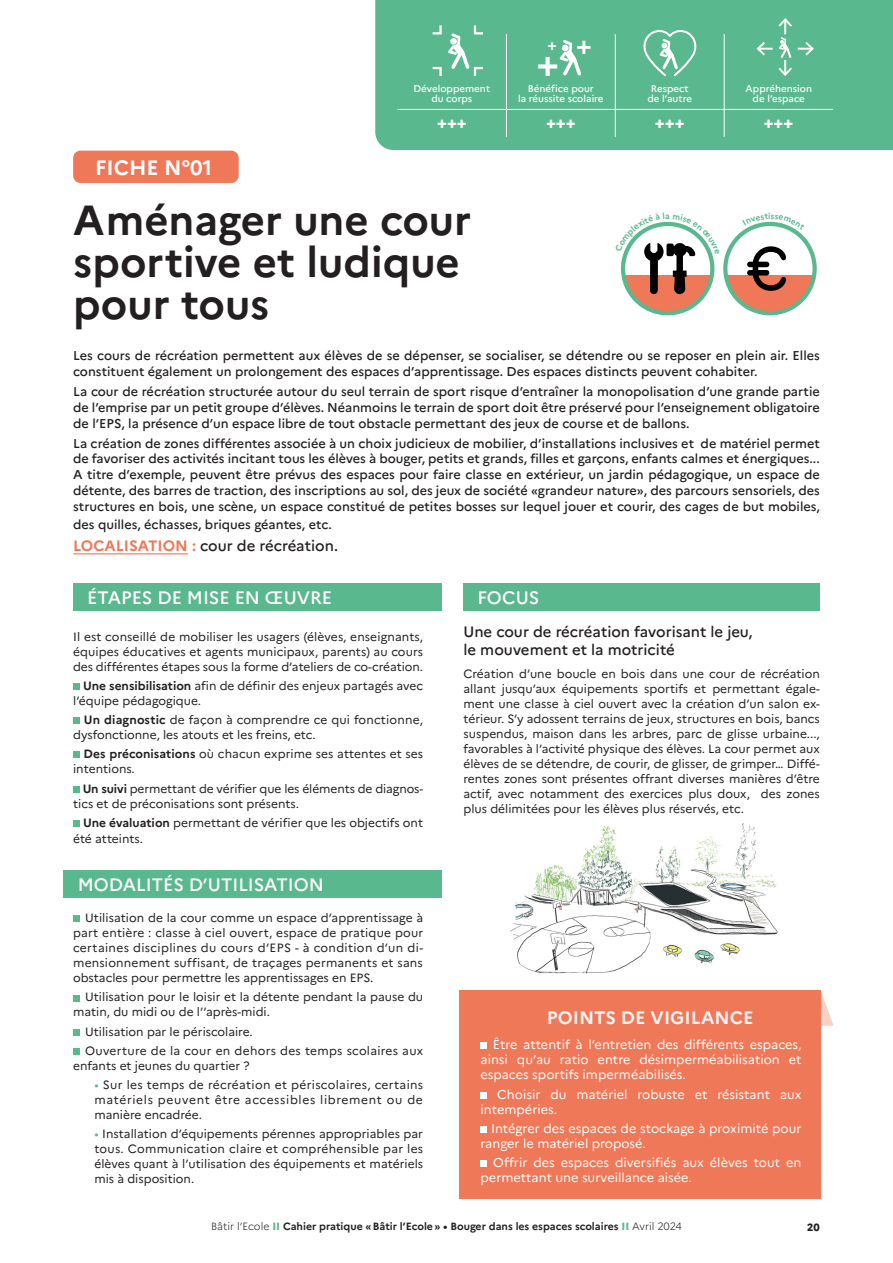
<style>
.page{position:relative;width:893px;height:1263px;background:#fff}
.page>*{position:absolute;margin:0;border:0;box-sizing:border-box;transform-origin:0 0}
.t1{font:700 42px/42px "Marianne";color:#231f20}
.t2{font:700 37.8px "Marianne";color:#fff}
.t3{font:700 26.25px "Marianne";color:#fff}
.t4{font:700 20.7px "Marianne";color:#fff}
.t5{font:500 18px "Marianne";color:#fff}
.t6{font:700 18px "Marianne";color:#f3f3f3}
.t7{font:800 16.5px "Marianne";color:#fff}
.t8{font:700 15.75px "Marianne";color:#fff}
.t9{font:500 15px/18px "Marianne";color:#231f20}
.t10{font:500 12.75px/15.8px "Marianne";color:#231f20;text-align:justify}
.t11{font:12.75px/15px "Marianne";color:#fff}
.t12{font:12px/15px "Marianne";color:#231f20}
.t13{font:12px/15px "Marianne";letter-spacing:.02em;color:#231f20}
.t14{font:700 10.5px "Marianne";color:#231f20}
.t15{font:800 10.5px "Marianne";color:#231f20}
.t16{font:500 9.75px/9.8px "Marianne";color:#fff;text-align:center}
.s1{font-weight:700;color:#ee7857}
.s2{font-weight:700}
.s3{color:#5ab88f}
.s4{font-weight:300}
.s5{font-weight:800;color:#5ab88f}
</style>
<div class="page">
<img style="left:510px;top:823px;width:268px;height:151px">
<div style="left:375px;top:0;width:518px;height:150px;background:#5ab88f"></div>
<div style="left:73px;top:151px;width:166px;height:32px;background:#ee7857;border-radius:7px"></div>
<hr style="left:506px;top:34px;width:1px;height:75px;background:#fff">
<hr style="left:615px;top:34px;width:1px;height:75px;background:#fff">
<hr style="left:724px;top:34px;width:1px;height:75px;background:#fff">
<hr style="left:398px;top:109px;width:108px;height:1px;background:#fff">
<hr style="left:506px;top:109px;width:109px;height:1px;background:#fff">
<svg style="left:506px;top:110px;width:1px;height:27px"></svg>
<hr style="left:615px;top:109px;width:109px;height:1px;background:#fff">
<svg style="left:615px;top:110px;width:1px;height:27px"></svg>
<hr style="left:724px;top:109px;width:109px;height:1px;background:#fff">
<svg style="left:724px;top:110px;width:1px;height:27px"></svg>
<svg style="left:726px;top:246px;width:88px;height:67px"></svg>
<hr style="left:73px;top:553px;width:115px;height:1px;background:#ee7857">
<div style="left:73px;top:683px;width:7px;height:7px;background:#5ab88f"></div>
<div style="left:73px;top:717px;width:7px;height:7px;background:#5ab88f"></div>
<div style="left:73px;top:751px;width:7px;height:7px;background:#5ab88f"></div>
<div style="left:73px;top:786px;width:7px;height:6px;background:#5ab88f"></div>
<div style="left:73px;top:820px;width:7px;height:7px;background:#5ab88f"></div>
<div style="left:73px;top:583px;width:369px;height:28px;background:#5ab88f"></div>
<div style="left:463px;top:583px;width:357px;height:28px;background:#5ab88f"></div>
<svg style="left:755px;top:17px;width:60px;height:61px;background:#69be99"></svg>
<svg style="left:642px;top:29px;width:55px;height:47px;background:#7ac6a5"></svg>
<svg style="left:560px;top:40px;width:21px;height:36px"></svg>
<svg style="left:430px;top:23px;width:55px;height:55px;background:#72c29f"></svg>
<div style="left:73px;top:915px;width:7px;height:7px;background:#5ab88f"></div>
<div style="left:73px;top:994px;width:7px;height:7px;background:#5ab88f"></div>
<div style="left:73px;top:1029px;width:7px;height:7px;background:#5ab88f"></div>
<div style="left:73px;top:1048px;width:7px;height:7px;background:#5ab88f"></div>
<div style="left:64px;top:870px;width:378px;height:28px;background:#5ab88f"></div>
<svg style="left:821px;top:992px;width:12px;height:34px"></svg>
<div style="left:459px;top:990px;width:362px;height:209px;background:#ee7857"></div>
<div style="left:480px;top:1042px;width:7px;height:7px;background:#fff"></div>
<div style="left:480px;top:1092px;width:7px;height:6px;background:#fff"></div>
<div style="left:480px;top:1126px;width:7px;height:7px;background:#fff"></div>
<div style="left:480px;top:1160px;width:7px;height:7px;background:#fff"></div>
<svg style="left:744px;top:221px;width:52px;height:9px"></svg>
<svg style="left:621px;top:221px;width:94px;height:92px"></svg>
<p class="t8" style="left:547px;top:35px;width:11px">+</p>
<p class="t3" style="left:576px;top:28px;width:17px">+</p>
<p class="t2" style="left:536px;top:40px;width:24px">+</p>
<p class="t16" style="left:413px;top:84px;width:78px">Développement du corps</p>
<p class="t16" style="left:518px;top:84px;width:87px">Bénéfice pour<br>la réussite scolaire</p>
<p class="t16" style="left:647px;top:84px;width:46px">Respect de l’autre</p>
<p class="t16" style="left:745px;top:84px;width:68px">Appréhension de l’espace</p>
<p class="t7" style="left:437px;top:112px;width:31px">+++</p>
<p class="t7" style="left:546px;top:112px;width:31px">+++</p>
<p class="t7" style="left:655px;top:112px;width:31px">+++</p>
<p class="t7" style="left:764px;top:112px;width:31px">+++</p>
<p class="t4" style="left:95px;top:155px;width:118px">FICHE N°01</p>
<p class="t1" style="left:73px;top:199px;width:400px">Aménager une cour sportive et ludique pour tous</p>
<p class="t10" style="left:73px;top:348px;width:748px">Les cours de récréation permettent aux élèves de se dépenser, se socialiser, se détendre ou se reposer en plein air. Elles constituent également un prolongement des espaces d’apprentissage. Des espaces distincts peuvent cohabiter.</p>
<p class="t10" style="left:73px;top:384px;width:748px">La cour de récréation structurée autour du seul terrain de sport risque d’entraîner la monopolisation d’une grande partie de l’emprise par un petit groupe d’élèves. Néanmoins le terrain de sport doit être préservé pour l’enseignement obligatoire de l’EPS, la présence d’un espace libre de tout obstacle permettant des jeux de course et de ballons.</p>
<p class="t10" style="left:73px;top:435px;width:748px">La création de zones différentes associée à un choix judicieux de mobilier, d’installations inclusives et de matériel permet de favoriser des activités incitant tous les élèves à bouger, petits et grands, filles et garçons, enfants calmes et énergiques...<br>A titre d’exemple, peuvent être prévus des espaces pour faire classe en extérieur, un jardin pédagogique, un espace de détente, des barres de traction, des inscriptions au sol, des jeux de société «grandeur nature», des parcours sensoriels, des structures en bois, une scène, un espace constitué de petites bosses sur lequel jouer et courir, des cages de but mobiles,</p>
<p class="t10" style="left:73px;top:516px;width:260px">des quilles, échasses, briques géantes, etc.</p>
<p class="t9" style="left:73px;top:536px;width:266px"><span class="s1">LOCALISATION :</span> cour de récréation.</p>
<p class="t5" style="left:87px;top:587px;width:247px">ÉTAPES DE MISE EN ŒUVRE</p>
<p class="t12" style="left:73px;top:629px;width:352px;text-align:justify">Il est conseillé de mobiliser les usagers (élèves, enseignants, équipes éducatives et agents municipaux, parents) au cours des différentes étapes sous la forme d’ateliers de co-création.</p>
<p class="t12" style="left:73px;top:678px;width:351px;text-indent:10px"><span class="s2">Une sensibilisation</span> afin de définir des enjeux partagés avec l’équipe pédagogique.</p>
<p class="t12" style="left:73px;top:712px;width:351px;text-indent:11px"><span class="s2">Un diagnostic</span> de façon à comprendre ce qui fonctionne, dysfonctionne, les atouts et les freins, etc.</p>
<p class="t12" style="left:73px;top:746px;width:351px;text-indent:11px"><span class="s2">Des préconisations</span> où chacun exprime ses attentes et ses intentions.</p>
<p class="t12" style="left:73px;top:781px;width:351px;text-indent:10px"><span class="s2">Un suivi</span> permettant de vérifier que les éléments de diagnos&shy;tics et de préconisations sont présents.</p>
<p class="t12" style="left:73px;top:814px;width:351px;line-height:16.5px;text-indent:10px"><span class="s2">Une évaluation</span> permettant de vérifier que les objectifs ont été atteints.</p>
<p class="t5" style="left:78px;top:874px;width:248px">MODALITÉS D’UTILISATION</p>
<p class="t12" style="left:73px;top:910px;width:352px;text-align:justify;text-indent:12px">Utilisation de la cour comme un espace d’apprentissage à part entière : classe à ciel ouvert, espace de pratique pour certaines disciplines du cours d’EPS - à condition d’un di&shy;mensionnement suffisant, de traçages permanents et sans obstacles pour permettre les apprentissages en EPS.</p>
<p class="t12" style="left:73px;top:989px;width:352px;text-indent:12px">Utilisation pour le loisir et la détente pendant la pause du matin, du midi ou de l’’après-midi.</p>
<p class="t12" style="left:85px;top:1024px;width:169px">Utilisation par le périscolaire.</p>
<p class="t13" style="left:73px;top:1043px;width:351px;text-indent:12px">Ouverture de la cour en dehors des temps scolaires aux enfants et jeunes du quartier ?</p>
<p class="t12" style="left:94px;top:1077px;width:330px;text-align:justify"><span class="s3">•</span> Sur les temps de récréation et périscolaires, certains matériels peuvent être accessibles librement ou de manière encadrée.</p>
<p class="t12" style="left:94px;top:1126px;width:330px;text-align:justify"><span class="s3">•</span> Installation d’équipements pérennes appropriables par tous. Communication claire et compréhensible par les élèves quant à l’utilisation des équipements et matériels mis à disposition.</p>
<p class="t5" style="left:477px;top:587px;width:63px">FOCUS</p>
<p class="t9" style="left:463px;top:622px;width:291px">Une cour de récréation favorisant le jeu, le mouvement et la motricité</p>
<p class="t12" style="left:463px;top:666px;width:358px;text-align:justify">Création d’une boucle en bois dans une cour de récréation allant jusqu’aux équipements sportifs et permettant égale&shy;ment une classe à ciel ouvert avec la création d’un salon ex&shy;térieur. S’y adossent terrains de jeux, structures en bois, bancs suspendus, maison dans les arbres, parc de glisse urbaine..., favorables à l’activité physique des élèves. La cour permet aux élèves de se détendre, de courir, de glisser, de grimper… Diffé&shy;rentes zones sont présentes offrant diverses manières d’être actif, avec notamment des exercices plus doux, des zones plus délimitées pour les élèves plus réservés, etc.</p>
<p class="t6" style="left:547px;top:1007px;width:208px">POINTS DE VIGILANCE</p>
<p class="t11" style="left:480px;top:1037px;width:323px;text-align:justify;text-indent:12px">Être attentif à l’entretien des différents espaces, ainsi qu’au ratio entre désimperméabilisation et espaces sportifs imperméabilisés.</p>
<p class="t11" style="left:480px;top:1086px;width:323px;text-indent:17px">Choisir du matériel robuste et résistant aux intempéries.</p>
<p class="t11" style="left:480px;top:1121px;width:322px;text-indent:10px">Intégrer des espaces de stockage à proximité pour ranger le matériel proposé.</p>
<p class="t11" style="left:480px;top:1155px;width:322px;text-indent:13px">Offrir des espaces diversifiés aux élèves tout en permettant une surveillance aisée.</p>
<p class="t14" style="left:211px;top:1220px;width:472px"><span class="s4">Bâtir l’Ecole</span> <span class="s5">II</span> Cahier pratique «Bâtir l’Ecole» • Bouger dans les espaces scolaires <span class="s5">II</span> <span class="s4">Avril 2024</span></p>
<p class="t15" style="left:807px;top:1221px;width:14px">20</p>
</div>
